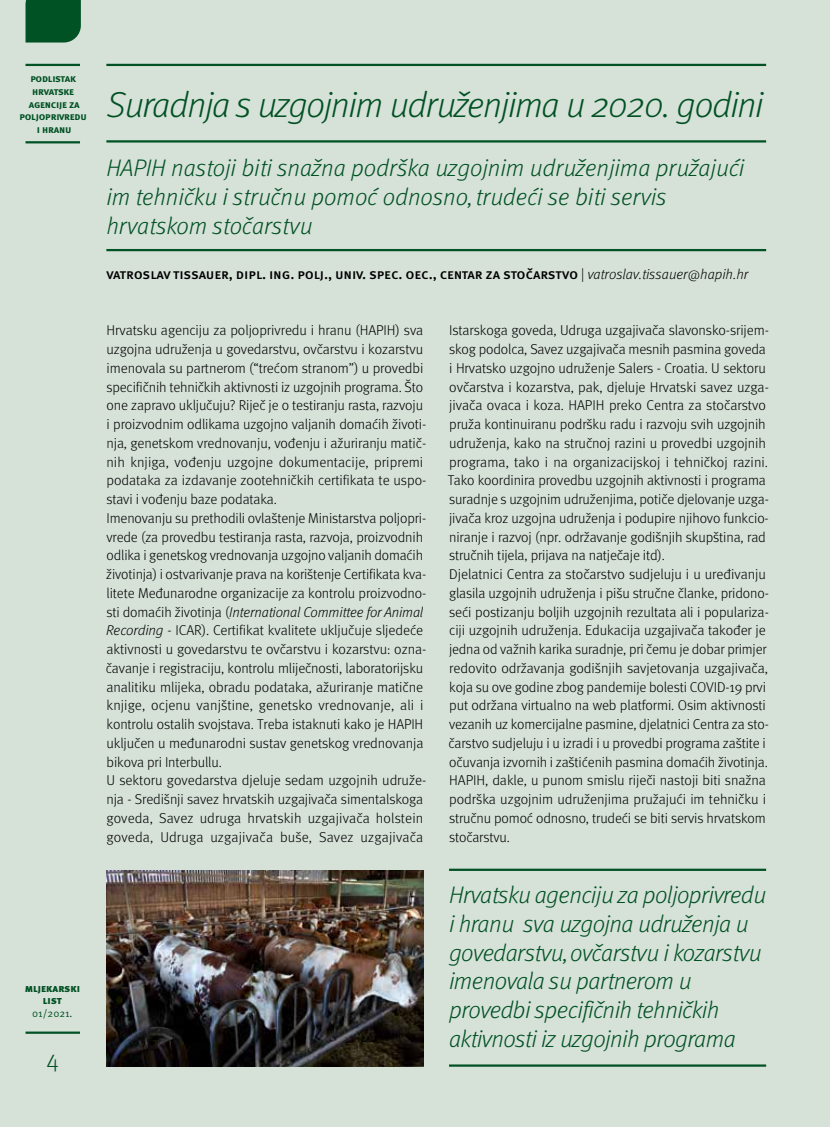
<style>
.page{position:relative;width:830px;height:1127px;background:#fff}
.page>*{position:absolute;margin:0;border:0;box-sizing:border-box;transform-origin:0 0}
.t1{font:italic 300 36px "Meta Pro";letter-spacing:-.03em;color:#005123}
.t2{font:italic 300 24px/28.8px "Meta Pro";letter-spacing:-.02em;color:#005123}
.t3{font:italic 300 24px/28.8px "Meta Pro";color:#005123}
.t4{font:300 24px "Meta Pro";color:#005123}
.t5{font:300 14.25px/18.8px "Meta Pro";letter-spacing:-.01em;color:#000}
.t6{font:500 14.25px "Meta Pro";letter-spacing:-.01em;color:#000}
.t7{font:700 10.5px/12.6px "Meta Pro";letter-spacing:-.025em;color:#005123;text-align:center}
.t8{font:900 10.5px/12.6px "Meta Pro";color:#005123;text-align:center}
.t9{font:10.5px "Meta Pro";letter-spacing:-.005em;color:#005123}
.s1{font-weight:300}
.s2{font-weight:300;font-style:italic}
.s3{font-style:italic}
</style>
<div class="page">
<div style="left:0;top:0;width:829px;height:1127px;background:#d6e1d8"></div>
<hr style="left:26px;top:64px;width:54px;height:2px;background:#005123">
<hr style="left:26px;top:141px;width:54px;height:2px;background:#005123">
<div style="left:26px;top:0;width:55px;height:43px;background:#005123"></div>
<hr style="left:26px;top:1031px;width:54px;height:3px;background:#005123">
<hr style="left:106px;top:64px;width:659px;height:2px;background:#005123">
<hr style="left:106px;top:140px;width:659px;height:3px;background:#005123">
<hr style="left:106px;top:249px;width:659px;height:2px;background:#005123">
<img style="left:106px;top:871px;width:317px;height:195px">
<hr style="left:449px;top:869px;width:316px;height:2px;background:#005123">
<hr style="left:449px;top:1064px;width:316px;height:3px;background:#005123">
<p class="t7" style="left:19px;top:73px;width:69px">podlistak<br>Hrvatske agencije za poljoprivredu i h ranu</p>
<p class="t8" style="left:25px;top:982px;width:57px">Mljekarski list</p>
<p class="t9" style="left:32px;top:1007px;width:42px">01/2021.</p>
<h2 class="t4" style="left:47px;top:1041px;width:14px">4</h2>
<h1 class="t1" style="left:106px;top:79px;width:658px">Suradnja s uzgojnim udruženjima u 2020. godini</h1>
<h2 class="t3" style="left:106px;top:152px;width:639px">HAPIH nastoji biti snažna podrška uzgojnim udruženjima pružajući im tehničku i stručnu pomoć odnosno, trudeći se biti servis hrvatskom stočarstvu</h2>
<p class="t6" style="left:106px;top:265px;width:643px">Vatroslav Tissauer, dipl. ing. polj., univ. spec. oec., Centar za stočarstvo <span class="s1">|</span> <span class="s2">vatroslav.tissauer@hapih.hr</span></p>
<p class="t5" style="left:106px;top:320px;width:322px">Hrvatsku agenciju za poljoprivredu i hranu (HAPIH) sva uzgojna udruženja u govedarstvu, ovčarstvu i kozarstvu imenovala su partnerom (“trećom stranom”) u provedbi specifičnih tehničkih aktivnosti iz uzgojnih programa. Što one zapravo uključuju? Riječ je o testiranju rasta, razvoju i proizvodnim odlikama uzgojno valjanih domaćih životi&shy;nja, genetskom vrednovanju, vođenju i ažuriranju matič&shy;nih knjiga, vođenju uzgojne dokumentacije, pripremi podataka za izdavanje zootehničkih certifikata te uspo&shy;stavi i vođenju baze podataka.<br>Imenovanju su prethodili ovlaštenje Ministarstva poljopri&shy;vrede (za provedbu testiranja rasta, razvoja, proizvodnih odlika i genetskog vrednovanja uzgojno valjanih domaćih životinja) i ostvarivanje prava na korištenje Certifikata kva&shy;litete Međunarodne organizacije za kontrolu proizvodno&shy;sti domaćih životinja (<span class="s3">International Committee for Animal Recording</span> - ICAR). Certifikat kvalitete uključuje sljedeće aktivnosti u govedarstvu te ovčarstvu i kozarstvu: ozna&shy;čavanje i registraciju, kontrolu mliječnosti, laboratorijsku analitiku mlijeka, obradu podataka, ažuriranje matične knjige, ocjenu vanjštine, genetsko vrednovanje, ali i kontrolu ostalih svojstava. Treba istaknuti kako je HAPIH uključen u međunarodni sustav genetskog vrednovanja bikova pri Interbullu.<br>U sektoru govedarstva djeluje sedam uzgojnih udruže&shy;nja - Središnji savez hrvatskih uzgajivača simentalskoga goveda, Savez udruga hrvatskih uzgajivača holstein goveda, Udruga uzgajivača buše, Savez uzgajivača</p>
<p class="t5" style="left:447px;top:320px;width:322px">Istarskoga goveda, Udruga uzgajivača slavonsko-srijem&shy;skog podolca, Savez uzgajivača mesnih pasmina goveda i Hrvatsko uzgojno udruženje Salers - Croatia. U sektoru ovčarstva i kozarstva, pak, djeluje Hrvatski savez uzga&shy;jivača ovaca i koza. HAPIH preko Centra za stočarstvo pruža kontinuiranu podršku radu i razvoju svih uzgojnih udruženja, kako na stručnoj razini u provedbi uzgojnih programa, tako i na organizacijskoj i tehničkoj razini.<br>Tako koordinira provedbu uzgojnih aktivnosti i programa suradnje s uzgojnim udruženjima, potiče djelovanje uzga&shy;jivača kroz uzgojna udruženja i podupire njihovo funkcio&shy;niranje i razvoj (npr. održavanje godišnjih skupština, rad stručnih tijela, prijava na natječaje itd).<br>Djelatnici Centra za stočarstvo sudjeluju i u uređivanju glasila uzgojnih udruženja i pišu stručne članke, pridono&shy;seći postizanju boljih uzgojnih rezultata ali i populariza&shy;ciji uzgojnih udruženja. Edukacija uzgajivača također je jedna od važnih karika suradnje, pri čemu je dobar primjer redovito održavanja godišnjih savjetovanja uzgajivača, koja su ove godine zbog pandemije bolesti COVID-19 prvi put održana virtualno na web platformi. Osim aktivnosti vezanih uz komercijalne pasmine, djelatnici Centra za sto&shy;čarstvo sudjeluju i u izradi i u provedbi programa zaštite i očuvanja izvornih i zaštićenih pasmina domaćih životinja.<br>HAPIH, dakle, u punom smislu riječi nastoji biti snažna podrška uzgojnim udruženjima pružajući im tehničku i stručnu pomoć odnosno, trudeći se biti servis hrvatskom stočarstvu.</p>
<h2 class="t2" style="left:449px;top:879px;width:318px">Hrvatsku agenciju za poljoprivredu i hranu sva uzgojna udruženja u govedarstvu, ovčarstvu i kozarstvu imenovala su partnerom u provedbi specifičnih tehničkih aktivnosti iz uzgojnih programa</h2>
</div>
